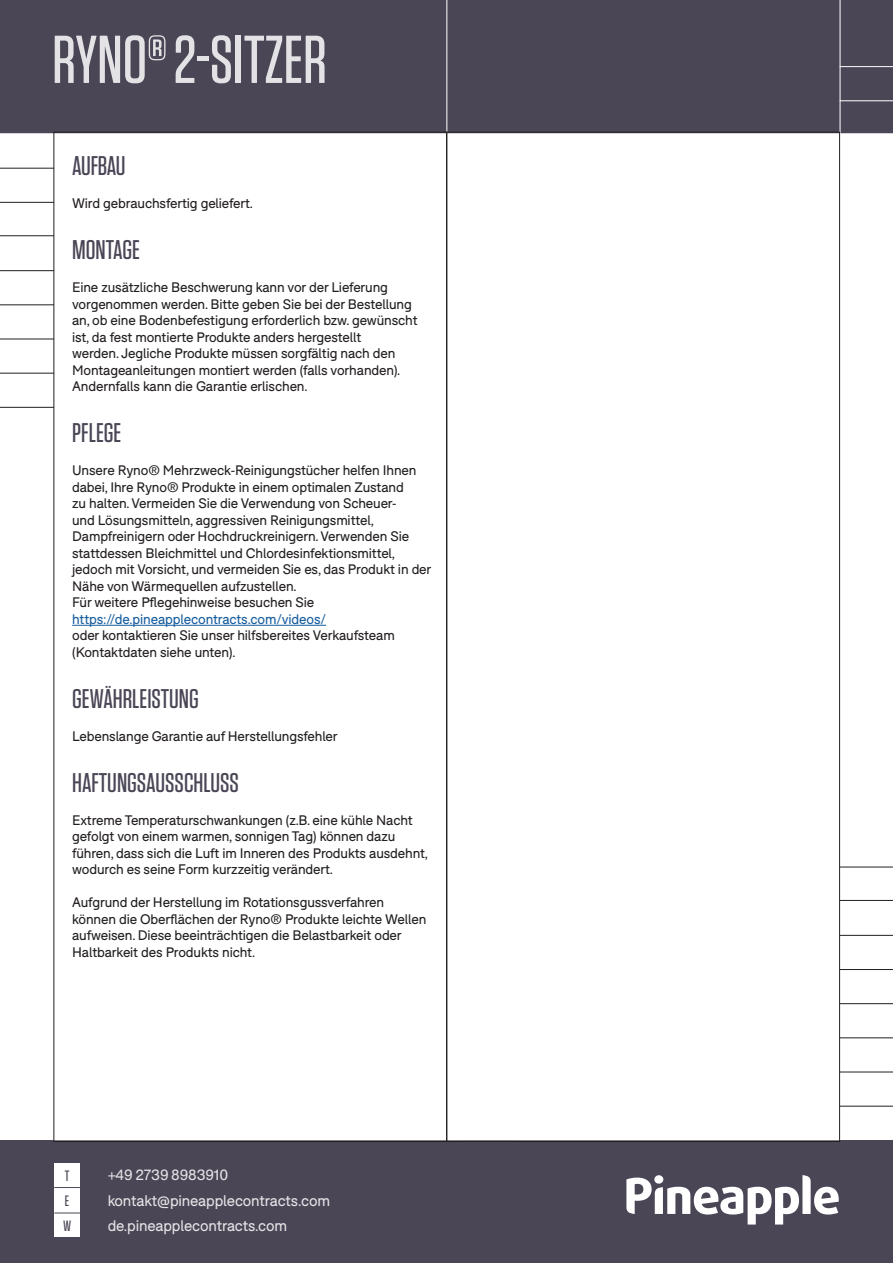
<style>
.page{position:relative;width:893px;height:1263px;background:#fff}
.page>*{position:absolute;margin:0;border:0;box-sizing:border-box;transform-origin:0 0}
.t1{font:500 67.5px "Tungsten";color:#fff}
.t2{font:500 27px "Tungsten";color:#4b4656}
.t3{font:15px "F37 Bolton";letter-spacing:-.01em;color:#fff}
.t4{font:500 15px "Tungsten";color:#4b4656}
.t5{font:13.5px/16.5px "F37 Bolton";letter-spacing:-.01em;color:#231f20}
.t6{font:13.5px "F37 Bolton";letter-spacing:-.01em;color:#175d9e}
</style>
<div class="page">
<div style="left:1px;top:1px;width:891px;height:131px;background:#4b4656"></div>
<div style="left:0;top:0;width:893px;height:133px;border:2px solid #4b4656"></div>
<div style="left:1px;top:1141px;width:891px;height:121px;background:#4b4656"></div>
<div style="left:0;top:1140px;width:893px;height:123px;border:2px solid #4b4656"></div>
<svg style="left:626px;top:1175px;width:213px;height:49px"></svg>
<div style="left:654px;top:1175px;width:9px;height:9px;background:#fff;border-radius:50%"></div>
<div style="left:54px;top:1162px;width:26px;height:25px;background:#fff"></div>
<div style="left:54px;top:1187px;width:26px;height:25px;background:#fff"></div>
<svg style="left:54px;top:1187px;width:26px;height:1px"></svg>
<hr style="left:840px;top:0;width:1px;height:135px;background:#fff">
<hr style="left:840px;top:66px;width:53px;height:1px;background:#fff">
<hr style="left:840px;top:100px;width:53px;height:1px;background:#fff">
<hr style="left:446px;top:0;width:1px;height:134px;background:#fff">
<div style="left:54px;top:1212px;width:26px;height:25px;background:#fff"></div>
<svg style="left:54px;top:1212px;width:26px;height:1px"></svg>
<hr style="left:72px;top:625px;width:254px;height:1px;background:#175d9e">
<hr style="left:0;top:202px;width:54px;height:1px;background:#231f20">
<hr style="left:0;top:339px;width:54px;height:1px;background:#231f20">
<hr style="left:0;top:270px;width:54px;height:1px;background:#231f20">
<hr style="left:0;top:407px;width:54px;height:1px;background:#231f20">
<hr style="left:0;top:373px;width:54px;height:1px;background:#231f20">
<hr style="left:0;top:304px;width:54px;height:1px;background:#231f20">
<hr style="left:0;top:168px;width:54px;height:1px;background:#231f20">
<hr style="left:0;top:235px;width:54px;height:1px;background:#231f20">
<hr style="left:840px;top:867px;width:53px;height:1px;background:#231f20">
<hr style="left:840px;top:1003px;width:53px;height:1px;background:#231f20">
<hr style="left:840px;top:935px;width:53px;height:1px;background:#231f20">
<hr style="left:840px;top:1072px;width:53px;height:1px;background:#231f20">
<hr style="left:840px;top:1037px;width:53px;height:1px;background:#231f20">
<hr style="left:840px;top:969px;width:53px;height:1px;background:#231f20">
<hr style="left:840px;top:1106px;width:53px;height:1px;background:#231f20">
<hr style="left:840px;top:900px;width:53px;height:1px;background:#231f20">
<h1 class="t1" style="left:52px;top:24px;width:276px">RYNO® 2-SITZER</h1>
<p class="t2" style="left:72px;top:152px;width:55px">AUFBAU</p>
<p class="t5" style="left:72px;top:195px;width:182px">Wird gebrauchsfertig geliefert.</p>
<p class="t2" style="left:72px;top:236px;width:69px">MONTAGE</p>
<p class="t5" style="left:72px;top:279px;width:317px">Eine zusätzliche Beschwerung kann vor der Lieferung</p>
<p class="t5" style="left:72px;top:296px;width:341px">vorgenommen werden. Bitte geben Sie bei der Bestellung</p>
<p class="t5" style="left:72px;top:312px;width:347px">an, ob eine Bodenbefestigung erforderlich bzw. gewünscht</p>
<p class="t5" style="left:72px;top:329px;width:291px">ist, da fest montierte Produkte anders hergestellt</p>
<p class="t5" style="left:72px;top:345px;width:325px">werden. Jegliche Produkte müssen sorgfältig nach den</p>
<p class="t5" style="left:72px;top:362px;width:330px">Montageanleitungen montiert werden (falls vorhanden).</p>
<p class="t5" style="left:72px;top:378px;width:237px">Andernfalls kann die Garantie erlischen.</p>
<p class="t2" style="left:72px;top:419px;width:51px">PFLEGE</p>
<p class="t5" style="left:72px;top:462px;width:361px">Unsere Ryno® Mehrzweck-Reinigungstücher helfen Ihnen dabei, Ihre Ryno® Produkte in einem optimalen Zustand<br>zu halten. Vermeiden Sie die Verwendung von Scheuer-<br>und Lösungsmitteln, aggressiven Reinigungsmittel, Dampfreinigern oder Hochdruckreinigern. Verwenden Sie stattdessen Bleichmittel und Chlordesinfektionsmittel, jedoch mit Vorsicht, und vermeiden Sie es, das Produkt in der Nähe von Wärmequellen aufzustellen.</p>
<p class="t5" style="left:72px;top:594px;width:244px">Für weitere Pflegehinweise besuchen Sie</p>
<p class="t6" style="left:72px;top:611px;width:256px">https://de.pineapplecontracts.com/videos/</p>
<p class="t5" style="left:72px;top:627px;width:324px">oder kontaktieren Sie unser hilfsbereites Verkaufsteam</p>
<p class="t5" style="left:72px;top:644px;width:165px">(Kontaktdaten siehe unten).</p>
<p class="t2" style="left:72px;top:684px;width:128px">GEWÄHRLEISTUNG</p>
<p class="t5" style="left:72px;top:728px;width:267px">Lebenslange Garantie auf Herstellungsfehler</p>
<p class="t2" style="left:72px;top:768px;width:168px">HAFTUNGSAUSSCHLUSS</p>
<p class="t5" style="left:72px;top:812px;width:357px">Extreme Temperaturschwankungen (z.B. eine kühle Nacht gefolgt von einem warmen, sonnigen Tag) können dazu führen, dass sich die Luft im Inneren des Produkts ausdehnt, wodurch es seine Form kurzzeitig verändert.</p>
<p class="t5" style="left:72px;top:894px;width:356px">Aufgrund der Herstellung im Rotationsgussverfahren können die Oberflächen der Ryno® Produkte leichte Wellen aufweisen. Diese beeinträchtigen die Belastbarkeit oder Haltbarkeit des Produkts nicht.</p>
<p class="t4" style="left:65px;top:1168px;width:6px">T</p>
<p class="t3" style="left:107px;top:1166px;width:122px">+49 2739 8983910</p>
<p class="t4" style="left:65px;top:1193px;width:6px">E</p>
<p class="t3" style="left:107px;top:1191px;width:224px">kontakt@pineapplecontracts.com</p>
<p class="t4" style="left:63px;top:1218px;width:10px">W</p>
<p class="t3" style="left:107px;top:1217px;width:181px">de.pineapplecontracts.com</p>
</div>
